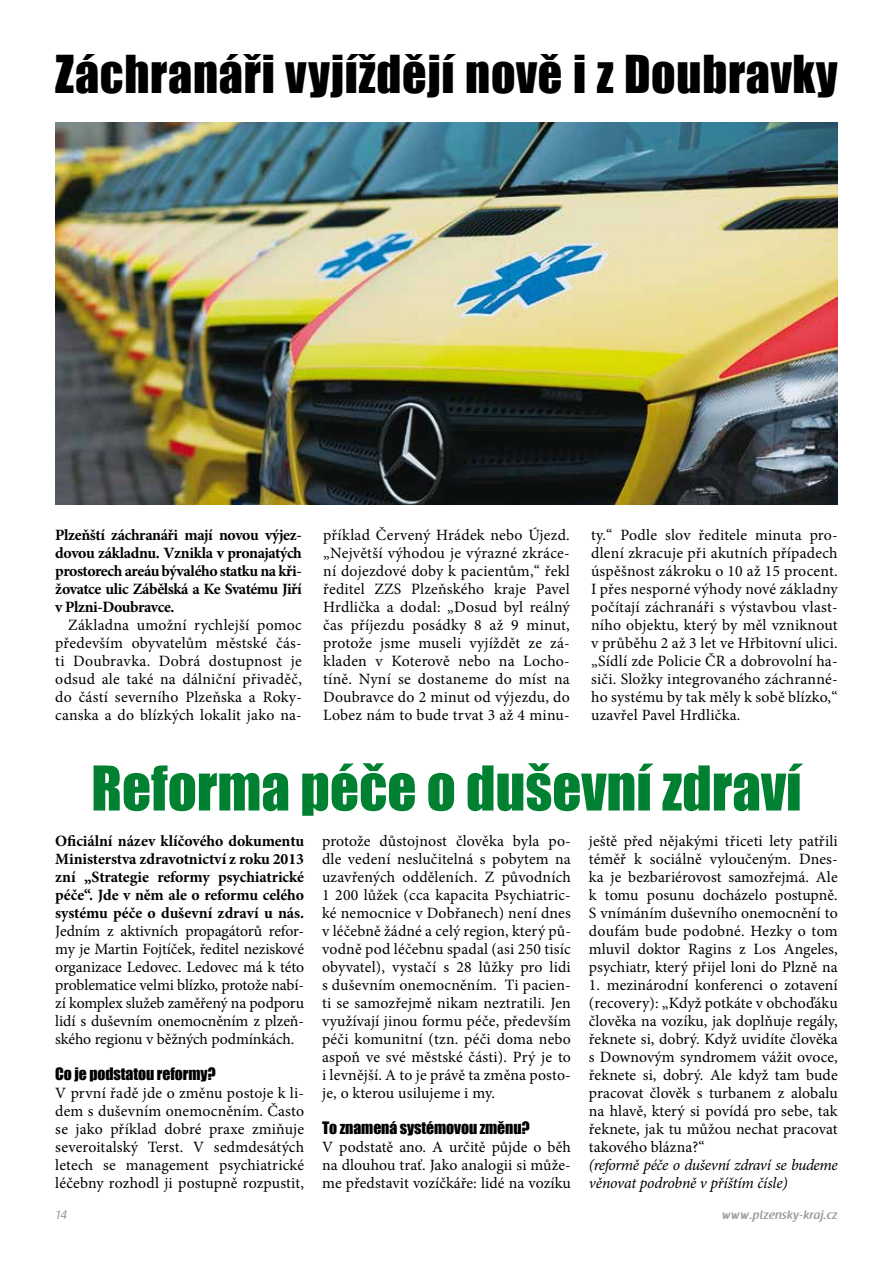
<style>
.page{position:relative;width:893px;height:1263px;background:#fff}
.page>*{position:absolute;margin:0;border:0;box-sizing:border-box;transform-origin:0 0}
.t1{font:57px "Impact";color:#008132}
.t2{font:48px "Impact";letter-spacing:.015em;color:#000}
.t3{font:15.75px/18px "Minion Pro";letter-spacing:.005em;color:#000;text-align:justify}
.t4{font:700 15.75px/18px "Minion Pro";letter-spacing:-.015em;color:#000;text-align:justify}
.t5{font:italic 15.75px/18px "Minion Pro";letter-spacing:-.02em;color:#000}
.t6{font:15.75px "Impact";letter-spacing:-.005em;color:#000}
.t7{font:600 12px "Raspoutine";letter-spacing:.025em;color:#9c9e9f}
.t8{font:12px "Raspoutine Classic";color:#9c9e9f}
</style>
<div class="page">
<img style="left:55px;top:123px;width:783px;height:382px">
<h2 class="t2" style="left:55px;top:37px;width:784px">Záchranáři vyjíždějí nově i z Doubravky</h2>
<p class="t4" style="left:55px;top:526px;width:248px">Plzeňští záchranáři mají novou výjez&shy;dovou základnu. Vznikla v pronajatých prostorech areáu bývalého statku na kři&shy;žovatce ulic Zábělská a Ke Svatému Jiří v Plzni-Doubravce.</p>
<p class="t3" style="left:55px;top:616px;width:248px;text-indent:13px">Základna umožní rychlejší pomoc především obyvatelům městské čás&shy;ti Doubravka. Dobrá dostupnost je odsud ale také na dálniční přivaděč, do částí severního Plzeňska a Roky&shy;canska a do blízkých lokalit jako na-</p>
<p class="t3" style="left:323px;top:526px;width:248px">příklad Červený Hrádek nebo Újezd. „Největší výhodou je výrazné zkráce&shy;ní dojezdové doby k pacientům,“ řekl ředitel ZZS Plzeňského kraje Pavel Hrdlička a dodal: „Dosud byl reálný čas příjezdu posádky 8 až 9 minut, protože jsme museli vyjíždět ze zá&shy;kladen v Koterově nebo na Locho&shy;tíně. Nyní se dostaneme do míst na Doubravce do 2 minut od výjezdu, do Lobez nám to bude trvat 3 až 4 minu-</p>
<p class="t3" style="left:591px;top:526px;width:248px">ty.“ Podle slov ředitele minuta pro&shy;dlení zkracuje při akutních případech úspěšnost zákroku o 10 až 15 procent.<br>I přes nesporné výhody nové základny počítají záchranáři s výstavbou vlast&shy;ního objektu, který by měl vzniknout v průběhu 2 až 3 let ve Hřbitovní ulici. „Sídlí zde Policie ČR a dobrovolní ha&shy;siči. Složky integrovaného záchranné&shy;ho systému by tak měly k sobě blízko,“ uzavřel Pavel Hrdlička.</p>
<h1 class="t1" style="left:91px;top:744px;width:712px">Reforma péče o duševní zdraví</h1>
<p class="t4" style="left:55px;top:832px;width:250px">Oficiální název klíčového dokumentu Ministerstva zdravotnictví z roku 2013 zní „Strategie reformy psychiatrické péče“. Jde v něm ale o reformu celého systému péče o duševní zdraví u nás.</p>
<p class="t3" style="left:55px;top:922px;width:250px">Jedním z aktivních propagátorů refor&shy;my je Martin Fojtíček, ředitel neziskové organizace Ledovec. Ledovec má k této problematice velmi blízko, protože nabí&shy;zí komplex služeb zaměřený na podporu lidí s duševním onemocněním z plzeň&shy;ského regionu v běžných podmínkách.</p>
<p class="t6" style="left:55px;top:1062px;width:162px">Co je podstatou reformy?</p>
<p class="t3" style="left:55px;top:1084px;width:250px">V první řadě jde o změnu postoje k li&shy;dem s duševním onemocněním. Často se jako příklad dobré praxe zmiňuje severoitalský Terst. V sedmdesátých letech se management psychiatrické léčebny rozhodl ji postupně rozpustit,</p>
<p class="t3" style="left:322px;top:832px;width:250px">protože důstojnost člověka byla po&shy;dle vedení neslučitelná s pobytem na uzavřených odděleních. Z původních 1 200 lůžek (cca kapacita Psychiatric&shy;ké nemocnice v Dobřanech) není dnes v léčebně žádné a celý region, který pů&shy;vodně pod léčebnu spadal (asi 250 tisíc obyvatel), vystačí s 28 lůžky pro lidi s duševním onemocněním. Ti pacien&shy;ti se samozřejmě nikam neztratili. Jen využívají jinou formu péče, především péči komunitní (tzn. péči doma nebo aspoň ve své městské části). Prý je to i levnější. A to je právě ta změna posto&shy;je, o kterou usilujeme i my.</p>
<p class="t6" style="left:322px;top:1116px;width:209px">To znamená systémovou změnu?</p>
<p class="t3" style="left:322px;top:1138px;width:250px">V podstatě ano. A určitě půjde o běh na dlouhou trať. Jako analogii si může&shy;me představit vozíčkáře: lidé na vozíku</p>
<p class="t3" style="left:589px;top:832px;width:250px">ještě před nějakými třiceti lety patřili téměř k sociálně vyloučeným. Dnes&shy;ka je bezbariérovost samozřejmá. Ale k tomu posunu docházelo postupně.<br>S vnímáním duševního onemocnění to doufám bude podobné. Hezky o tom mluvil doktor Ragins z Los Angeles, psychiatr, který přijel loni do Plzně na</p>
<p class="t3" style="left:589px;top:976px;width:250px">1. mezinárodní konferenci o zotavení (recovery): „Když potkáte v obchoďáku člověka na vozíku, jak doplňuje regály, řeknete si, dobrý. Když uvidíte člověka s Downovým syndromem vážit ovoce, řeknete si, dobrý. Ale když tam bude pracovat člověk s turbanem z alobalu na hlavě, který si povídá pro sebe, tak řeknete, jak tu můžou nechat pracovat takového blázna?“</p>
<p class="t5" style="left:589px;top:1156px;width:250px">(reformě péče o duševní zdraví se budeme věnovat podrobně v příštím čísle)</p>
<p class="t8" style="left:56px;top:1208px;width:13px">14</p>
<p class="t7" style="left:722px;top:1208px;width:117px">www.plzensky-kraj.cz</p>
</div>
